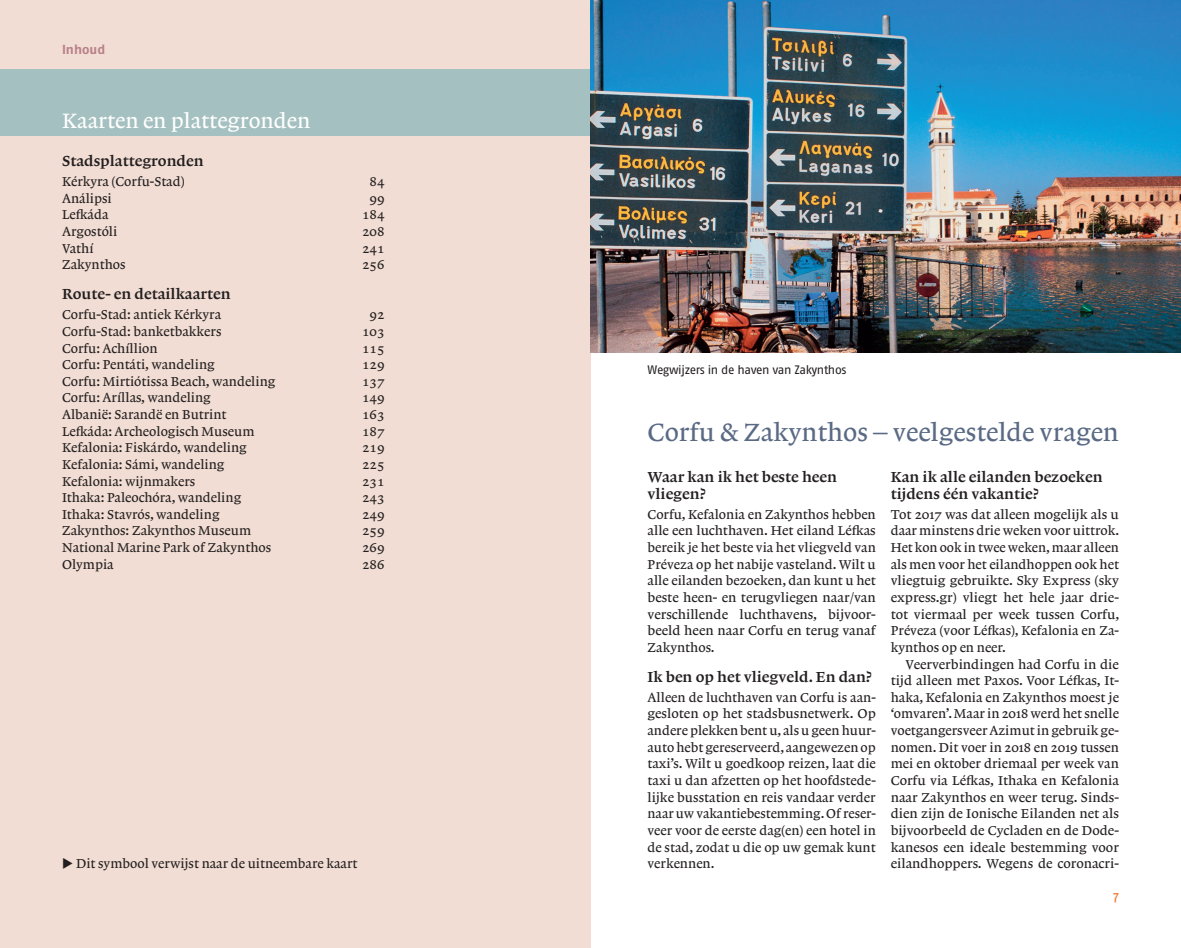
<style>
.page{position:relative;width:1181px;height:948px;background:#fff}
.page>*{position:absolute;margin:0;border:0;box-sizing:border-box;transform-origin:0 0}
.K1_Kop_1{font:26.25px "Lexicon No 1 Roman A";color:#5a6a85}
.I1B_Inhoud_Kop_1_D{font:21.88px "Lexicon No 1 Roman A";color:#fff}
.K4A_Kop_4{font:15.4px/16.6px "Lexicon No 1 Roman C";color:#231f20}
.t1{font:14px "ANWB New Fago No Reg";color:#f36e21}
.PT1A_Platte_tekst{font:13.65px/16.6px "Lexicon No 1 Roman A";color:#231f20;text-align:justify}
.I3_Inhoud_Kop_3{font:13.65px "Lexicon No 1 Roman A";color:#231f20}
.PT2_Platte_tekst_I{font:13.65px/16.6px "Lexicon No 1 Roman A";color:#231f20;text-align:justify}
.Sprekende_koprege{font:700 13.12px "Fago No";color:#b88089}
.FB1_Fotobijschrift{font:12.25px "ANWB New Fago No Reg";letter-spacing:-.03em;color:#231f20}
</style>
<div class="page">
<div style="left:0;top:0;width:590px;height:947px;background:#f1ddd3"></div>
<div style="left:0;top:70px;width:590px;height:66px;background:#a5c0c0"></div>
<img style="left:590px;top:0;width:591px;height:352px">
<p class="Sprekende_koprege" style="left:62px;top:42px;width:45px">Inhoud</p>
<p class="I1B_Inhoud_Kop_1_D" style="left:62px;top:108px;width:250px">Kaarten en plattegronden</p>
<p class="K4A_Kop_4" style="left:62px;top:153px;width:143px">Stadsplattegronden</p>
<p class="I3_Inhoud_Kop_3" style="left:62px;top:174px;width:124px">Kérkyra (Corfu-Stad)</p>
<p class="I3_Inhoud_Kop_3" style="left:370px;top:174px;width:16px">84</p>
<p class="I3_Inhoud_Kop_3" style="left:62px;top:191px;width:51px">Análipsi</p>
<p class="I3_Inhoud_Kop_3" style="left:370px;top:191px;width:16px">99</p>
<p class="I3_Inhoud_Kop_3" style="left:62px;top:207px;width:48px">Lefkáda</p>
<p class="I3_Inhoud_Kop_3" style="left:362px;top:207px;width:24px">184</p>
<p class="I3_Inhoud_Kop_3" style="left:62px;top:224px;width:57px">Argostóli</p>
<p class="I3_Inhoud_Kop_3" style="left:362px;top:224px;width:24px">208</p>
<p class="I3_Inhoud_Kop_3" style="left:62px;top:240px;width:33px">Vathí</p>
<p class="I3_Inhoud_Kop_3" style="left:362px;top:240px;width:24px">241</p>
<p class="I3_Inhoud_Kop_3" style="left:62px;top:257px;width:65px">Zakynthos</p>
<p class="I3_Inhoud_Kop_3" style="left:362px;top:257px;width:24px">256</p>
<p class="K4A_Kop_4" style="left:62px;top:286px;width:170px">Route- en detailkaarten</p>
<p class="I3_Inhoud_Kop_3" style="left:62px;top:307px;width:161px">Corfu-Stad: antiek Kérkyra</p>
<p class="I3_Inhoud_Kop_3" style="left:370px;top:307px;width:16px">92</p>
<p class="I3_Inhoud_Kop_3" style="left:62px;top:324px;width:161px">Corfu-Stad: banketbakkers</p>
<p class="I3_Inhoud_Kop_3" style="left:362px;top:324px;width:24px">103</p>
<p class="I3_Inhoud_Kop_3" style="left:62px;top:340px;width:97px">Corfu: Achíllion</p>
<p class="I3_Inhoud_Kop_3" style="left:362px;top:340px;width:24px">115</p>
<p class="I3_Inhoud_Kop_3" style="left:62px;top:357px;width:154px">Corfu: Pentáti, wandeling</p>
<p class="I3_Inhoud_Kop_3" style="left:362px;top:357px;width:24px">129</p>
<p class="I3_Inhoud_Kop_3" style="left:62px;top:373px;width:215px">Corfu: Mirtiótissa Beach, wandeling</p>
<p class="I3_Inhoud_Kop_3" style="left:362px;top:373px;width:24px">137</p>
<p class="I3_Inhoud_Kop_3" style="left:62px;top:390px;width:150px">Corfu: Aríllas, wandeling</p>
<p class="I3_Inhoud_Kop_3" style="left:362px;top:390px;width:24px">149</p>
<p class="I3_Inhoud_Kop_3" style="left:62px;top:407px;width:166px">Albanië: Sarandë en Butrint</p>
<p class="I3_Inhoud_Kop_3" style="left:362px;top:407px;width:24px">163</p>
<p class="I3_Inhoud_Kop_3" style="left:62px;top:423px;width:194px">Lefkáda: Archeologisch Museum</p>
<p class="I3_Inhoud_Kop_3" style="left:362px;top:423px;width:24px">187</p>
<p class="I3_Inhoud_Kop_3" style="left:62px;top:440px;width:186px">Kefalonia: Fiskárdo, wandeling</p>
<p class="I3_Inhoud_Kop_3" style="left:362px;top:440px;width:24px">219</p>
<p class="I3_Inhoud_Kop_3" style="left:62px;top:457px;width:164px">Kefalonia: Sámi, wandeling</p>
<p class="I3_Inhoud_Kop_3" style="left:362px;top:457px;width:24px">225</p>
<p class="I3_Inhoud_Kop_3" style="left:62px;top:473px;width:135px">Kefalonia: wijnmakers</p>
<p class="I3_Inhoud_Kop_3" style="left:362px;top:473px;width:24px">231</p>
<p class="I3_Inhoud_Kop_3" style="left:62px;top:490px;width:181px">Ithaka: Paleochóra, wandeling</p>
<p class="I3_Inhoud_Kop_3" style="left:362px;top:490px;width:24px">243</p>
<p class="I3_Inhoud_Kop_3" style="left:62px;top:506px;width:159px">Ithaka: Stavrós, wandeling</p>
<p class="I3_Inhoud_Kop_3" style="left:362px;top:506px;width:24px">249</p>
<p class="I3_Inhoud_Kop_3" style="left:62px;top:523px;width:191px">Zakynthos: Zakynthos Museum</p>
<p class="I3_Inhoud_Kop_3" style="left:362px;top:523px;width:24px">259</p>
<p class="I3_Inhoud_Kop_3" style="left:62px;top:540px;width:211px">National Marine Park of Zakynthos</p>
<p class="I3_Inhoud_Kop_3" style="left:362px;top:540px;width:24px">269</p>
<p class="I3_Inhoud_Kop_3" style="left:62px;top:556px;width:53px">Olympia</p>
<p class="I3_Inhoud_Kop_3" style="left:362px;top:556px;width:24px">286</p>
<p class="PT1A_Platte_tekst" style="left:62px;top:855px;width:297px">◆ Dit symbool verwijst naar de uitneembare kaart</p>
<p class="FB1_Fotobijschrift" style="left:647px;top:361px;width:200px">Wegwijzers in de haven van Zakynthos</p>
<p class="K1_Kop_1" style="left:647px;top:418px;width:473px">Corfu &amp; Zakynthos – veelgestelde vragen</p>
<p class="K4A_Kop_4" style="left:647px;top:468px;width:191px">Waar kan ik het beste heen vliegen?</p>
<p class="PT1A_Platte_tekst" style="left:647px;top:506px;width:230px">Corfu, Kefalonia en Zakynthos hebben alle een luchthaven. Het eiland Léfkas bereik je het beste via het vliegveld van Préveza op het nabije vasteland. Wilt u alle eilanden bezoeken, dan kunt u het beste heen- en terugvliegen naar/van verschillende luchthavens, bijvoor&shy;beeld heen naar Corfu en terug vanaf Zakynthos.</p>
<p class="K4A_Kop_4" style="left:647px;top:668px;width:226px">Ik ben op het vliegveld. En dan?</p>
<p class="PT1A_Platte_tekst" style="left:647px;top:689px;width:230px">Alleen de luchthaven van Corfu is aan&shy;gesloten op het stadsbusnetwerk. Op andere plekken bent u, als u geen huur&shy;auto hebt gereserveerd, aangewezen op taxi’s. Wilt u goedkoop reizen, laat die taxi u dan afzetten op het hoofdstede&shy;lijke busstation en reis vandaar verder naar uw vakantiebestemming. Of reser&shy;veer voor de eerste dag(en) een hotel in de stad, zodat u die op uw gemak kunt verkennen.</p>
<p class="K4A_Kop_4" style="left:890px;top:468px;width:213px">Kan ik alle eilanden bezoeken tijdens één vakantie?</p>
<p class="PT1A_Platte_tekst" style="left:890px;top:506px;width:230px">Tot 2017 was dat alleen mogelijk als u daar minstens drie weken voor uittrok.<br>Het kon ook in twee weken, maar alleen als men voor het eilandhoppen ook het vliegtuig gebruikte. Sky Express (sky express.gr) vliegt het hele jaar drie&shy;tot viermaal per week tussen Corfu, Préveza (voor Léfkas), Kefalonia en Za&shy;kynthos op en neer.</p>
<p class="PT2_Platte_tekst_I" style="left:890px;top:655px;width:230px;text-indent:15px">Veerverbindingen had Corfu in die tijd alleen met Paxos. Voor Léfkas, It&shy;haka, Kefalonia en Zakynthos moest je ‘omvaren’. Maar in 2018 werd het snelle voetgangersveer Azimut in gebruik ge&shy;nomen. Dit voer in 2018 en 2019 tussen mei en oktober driemaal per week van Corfu via Léfkas, Ithaka en Kefalonia naar Zakynthos en weer terug. Sinds&shy;dien zijn de Ionische Eilanden net als bijvoorbeeld de Cycladen en de Dode&shy;kanesos een ideale bestemming voor eilandhoppers. Wegens de coronacri-</p>
<p class="t1" style="left:1113px;top:887px;width:7px">7</p>
</div>
